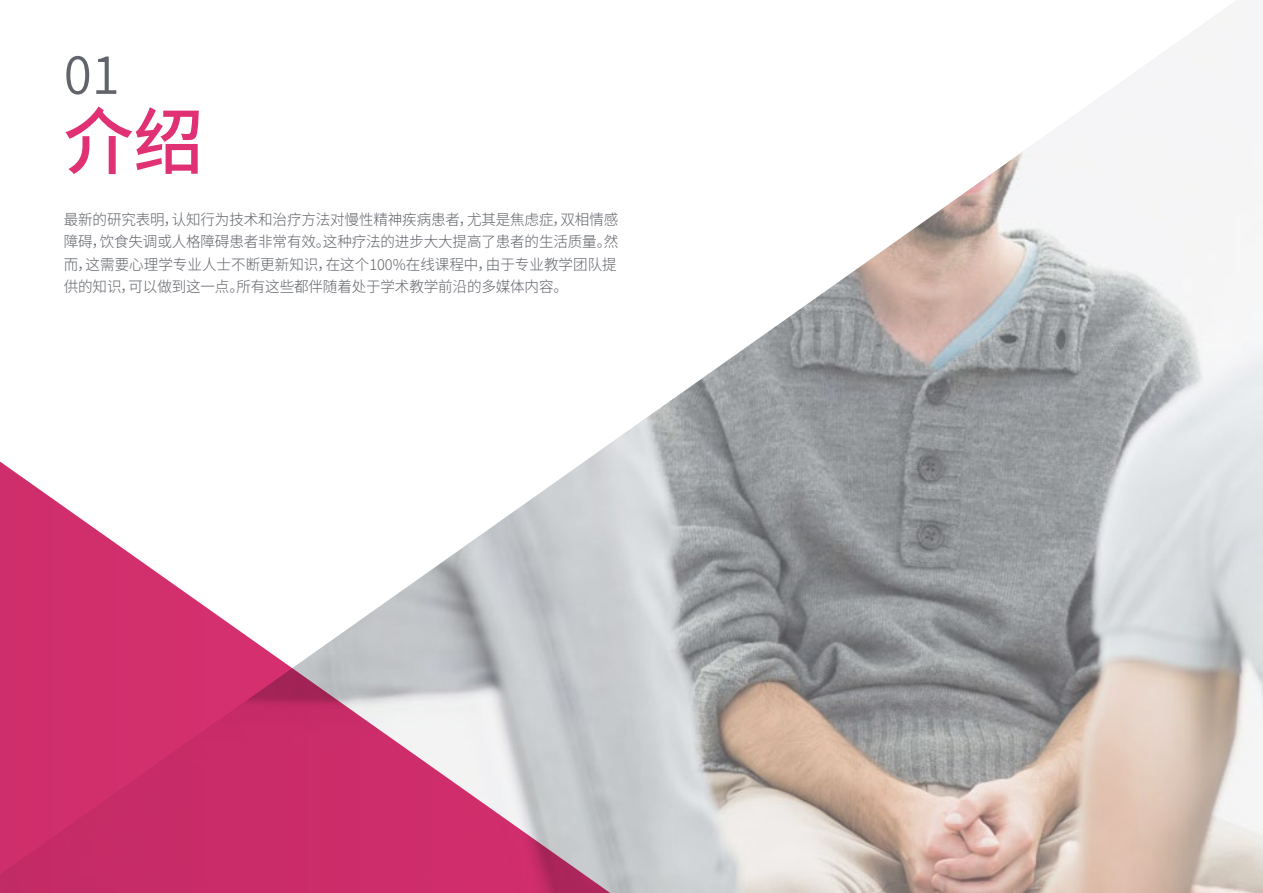
<style>
.page{position:relative;width:1263px;height:893px;background:#fff}
.page>*{position:absolute;margin:0;border:0;box-sizing:border-box;transform-origin:0 0}
.t1{font:500 72px "Source Han Sans CN";color:#df3174}
.t2{font:52.5px "Source Han Sans CN";color:#61646a}
.t3{font:300 15px/22.5px "Source Han Sans CN";letter-spacing:-.01em;color:#61646a;text-align:justify}
</style>
<div class="page">
<img style="left:607px;top:0;width:656px;height:893px">
<svg style="left:0;top:446px;width:640px;height:447px"></svg>
<h2 class="t2" style="left:64px;top:45px;width:57px">01</h2>
<h1 class="t1" style="left:64px;top:101px;width:141px">介绍</h1>
<p class="t3" style="left:64px;top:208px;width:556px">最新的研究表明，认知行为技术和治疗方法对慢性精神疾病患者，尤其是焦虑症，双相情感障碍，饮食失调或人格障碍患者非常有效。这种疗法的进步大大提高了患者的生活质量。然而，这需要心理学专业人士不断更新知识，在这个100%在线课程中，由于专业教学团队提供的知识，可以做到这一点。所有这些都伴随着处于学术教学前沿的多媒体内容。</p>
</div>
